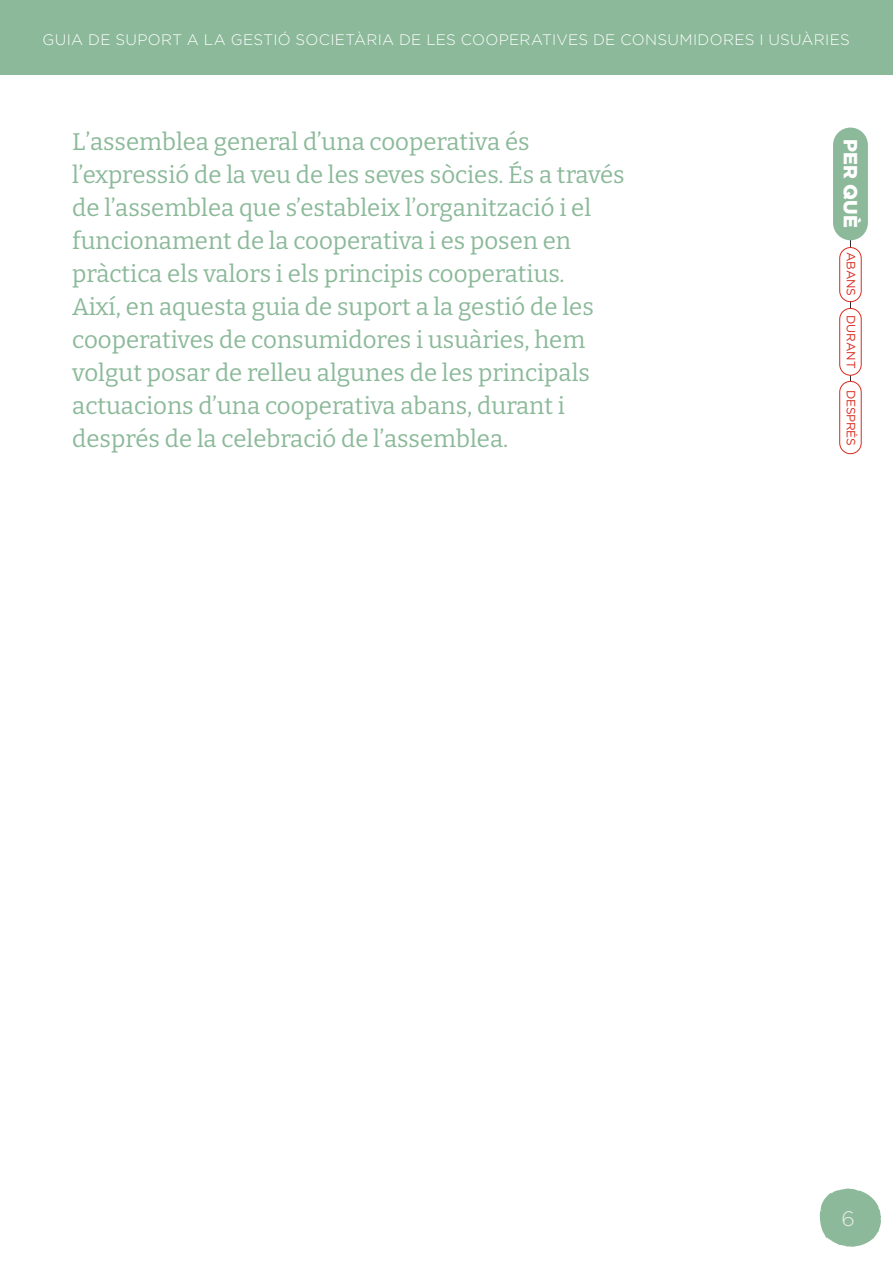
<style>
.page{position:relative;width:893px;height:1263px;background:#fff}
.page>*{position:absolute;margin:0;border:0;box-sizing:border-box;transform-origin:0 0}
.t1{font:100 24px/33px "Bitter";color:#8bb999}
.t2{font:300 21px "Gotham";color:#ebebeb}
.t3{font:900 19.2px "Gotham";letter-spacing:.005em;color:#fff}
.t4{font:300 15.15px "Gotham";letter-spacing:.02em;color:#fff}
.t5{font:12px "Gotham";letter-spacing:-.015em;color:#da291c}
</style>
<div class="page">
<hr style="left:850px;top:231px;width:1px;height:200px;background:#292929">
<div style="left:833px;top:128px;width:35px;height:112px;background:#8bb999;border-radius:17px"></div>
<div style="left:840px;top:308px;width:21px;height:67px;background:#fff;border-radius:11px"></div>
<div style="left:839px;top:308px;width:23px;height:68px;border:1px solid #da291c;border-radius:11px"></div>
<div style="left:840px;top:248px;width:21px;height:54px;background:#fff;border-radius:11px"></div>
<div style="left:839px;top:247px;width:23px;height:55px;border:1px solid #da291c;border-radius:11px"></div>
<div style="left:840px;top:381px;width:21px;height:73px;background:#fff;border-radius:11px"></div>
<div style="left:839px;top:381px;width:23px;height:73px;border:1px solid #da291c;border-radius:11px"></div>
<svg style="left:820px;top:1188px;width:61px;height:59px"></svg>
<div style="left:0;top:0;width:893px;height:74px;background:#8bb999"></div>
<p class="t4" style="left:43px;top:30px;width:809px">GUIA DE SUPORT A LA GESTIÓ SOCIETÀRIA DE LES COOPERATIVES DE CONSUMIDORES I USUÀRIES</p>
<p class="t1" style="left:72px;top:125px;width:554px">L’assemblea general d’una cooperativa és l’expressió de la veu de les seves sòcies. És a través de l’assemblea que s’estableix l’organització i el funcionament de la cooperativa i es posen en pràctica els valors i els principis cooperatius.<br>Així, en aquesta guia de suport a la gestió de les cooperatives de consumidores i usuàries, hem volgut posar de relleu algunes de les principals actuacions d’una cooperativa abans, durant i després de la celebració de l’assemblea.</p>
<p class="t3" style="left:864px;top:139px;width:90px;rotate:90deg">PER QUÈ</p>
<p class="t5" style="left:859px;top:252px;width:45px;rotate:90deg">ABANS</p>
<p class="t5" style="left:859px;top:315px;width:55px;rotate:90deg">DURANT</p>
<p class="t5" style="left:859px;top:389px;width:58px;rotate:90deg">DESPRÉS</p>
<p class="t2" style="left:842px;top:1205px;width:15px">6</p>
</div>
